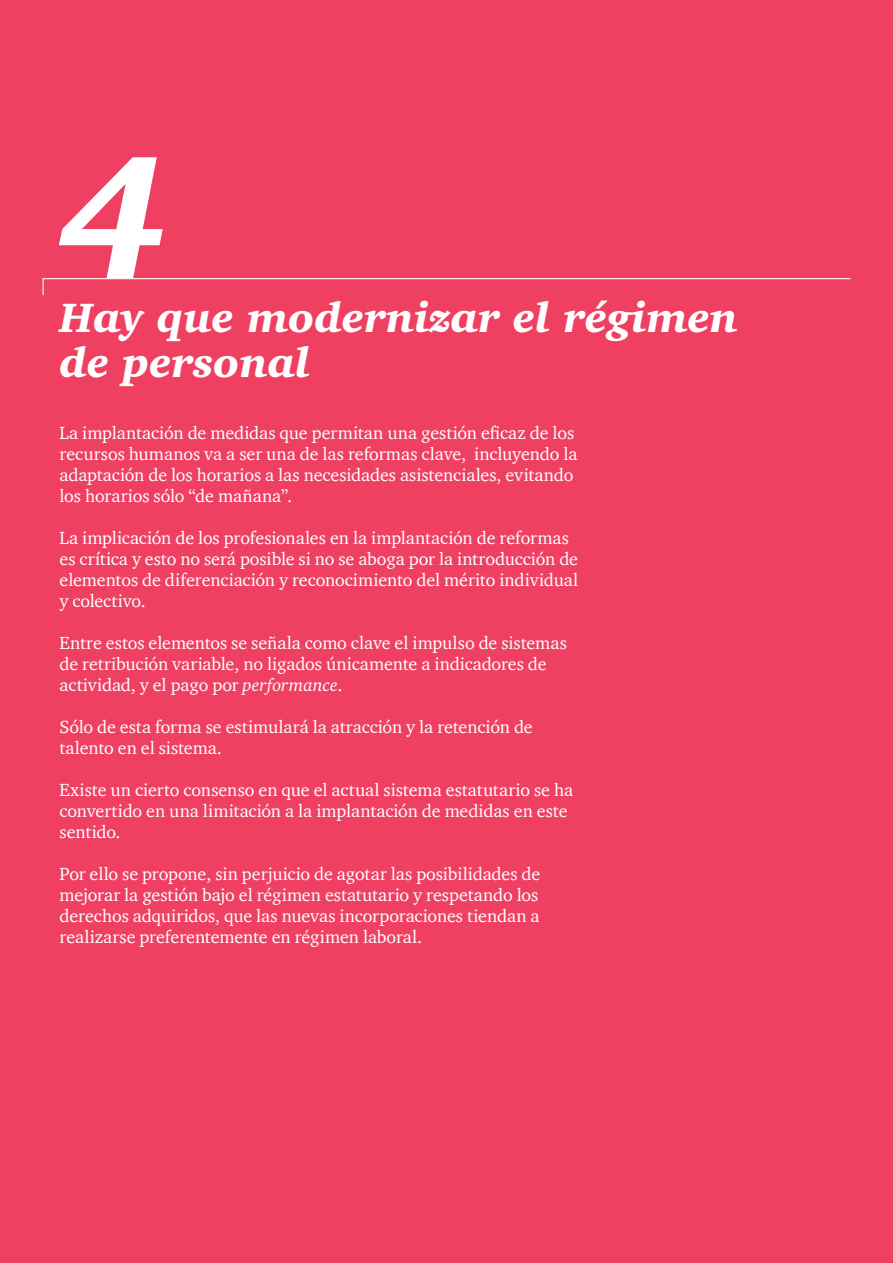
<style>
.page{position:relative;width:893px;height:1263px;background:#ef4062}
.page>*{position:absolute;margin:0;border:0;box-sizing:border-box;transform-origin:0 0}
.t1{font:italic 900 171.75px "Charter IT Cby BT";color:#fff}
.t2{font:italic 900 42px/45px "Charter IT Cby BT";color:#fff}
.t3{font:18px/21px "ITC Charter Com";color:#fff}
.s1{font-family:"Charter IT Cby BT";font-style:italic}
</style>
<div class="page">
<svg style="left:42px;top:278px;width:809px;height:18px"></svg>
<h1 class="t1" style="left:60px;top:108px;width:111px">4</h1>
<h2 class="t2" style="left:60px;top:294px;width:680px">Hay que modernizar el régimen de personal</h2>
<p class="t3" style="left:60px;top:422px;width:520px">La implantación de medidas que permitan una gestión eficaz de los recursos humanos va a ser una de las reformas clave, incluyendo la adaptación de los horarios a las necesidades asistenciales, evitando los horarios sólo “de mañana”.</p>
<p class="t3" style="left:60px;top:527px;width:520px">La implicación de los profesionales en la implantación de reformas es crítica y esto no será posible si no se aboga por la introducción de elementos de diferenciación y reconocimiento del mérito individual y colectivo.</p>
<p class="t3" style="left:60px;top:632px;width:509px">Entre estos elementos se señala como clave el impulso de sistemas de retribución variable, no ligados únicamente a indicadores de actividad, y el pago por <span class="s1">performance</span>.</p>
<p class="t3" style="left:60px;top:716px;width:475px">Sólo de esta forma se estimulará la atracción y la retención de talento en el sistema.</p>
<p class="t3" style="left:60px;top:779px;width:515px">Existe un cierto consenso en que el actual sistema estatutario se ha convertido en una limitación a la implantación de medidas en este sentido.</p>
<p class="t3" style="left:60px;top:863px;width:482px;text-align:justify">Por ello se propone, sin perjuicio de agotar las posibilidades de mejorar la gestión bajo el régimen estatutario y respetando los derechos adquiridos, que las nuevas incorporaciones tiendan a realizarse preferentemente en régimen laboral.</p>
</div>
